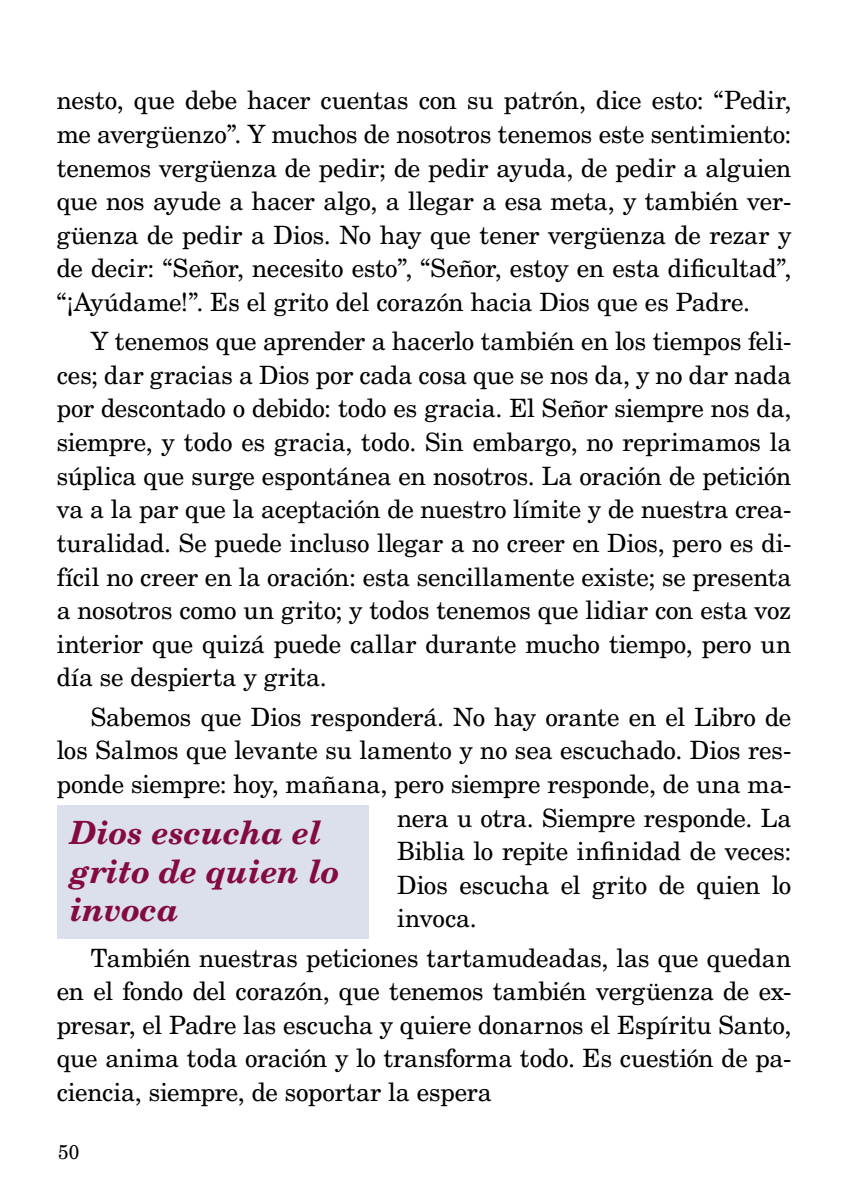
<style>
.page{position:relative;width:851px;height:1191px;background:#fff}
.page>*{position:absolute;margin:0;border:0;box-sizing:border-box;transform-origin:0 0}
.t1{font:italic 700 32px/38.4px "New Century Schlbk LT Std";color:#840b42}
.t2{font:25.2px/33.6px "New Century Schlbk LT Std";letter-spacing:-.01em;color:#000;text-align:justify}
.t3{font:20px "New Century Schlbk LT Std";color:#000;scale:.95 1}
</style>
<div class="page">
<div style="left:57px;top:805px;width:312px;height:133px;background:#dce0ec"></div>
<p class="t2" style="left:57px;top:83px;width:736px">nesto, que debe hacer cuentas con su patrón, dice esto: “Pedir, me avergüenzo”. Y muchos de nosotros tenemos este sentimiento: tenemos vergüenza de pedir; de pedir ayuda, de pedir a alguien que nos ayude a hacer algo, a llegar a esa meta, y también ver&shy;güenza de pedir a Dios. No hay que tener vergüenza de rezar y de decir: “Señor, necesito esto”, “Señor, estoy en esta dificultad”, “¡Ayúdame!”. Es el grito del corazón hacia Dios que es Padre.</p>
<p class="t2" style="left:57px;top:324px;width:736px;text-indent:34px">Y tenemos que aprender a hacerlo también en los tiempos feli&shy;ces; dar gracias a Dios por cada cosa que se nos da, y no dar nada por descontado o debido: todo es gracia. El Señor siempre nos da, siempre, y todo es gracia, todo. Sin embargo, no reprimamos la súplica que surge espontánea en nosotros. La oración de petición va a la par que la aceptación de nuestro límite y de nuestra crea&shy;turalidad. Se puede incluso llegar a no creer en Dios, pero es di&shy;fícil no creer en la oración: esta sencillamente existe; se presenta a nosotros como un grito; y todos tenemos que lidiar con esta voz interior que quizá puede callar durante mucho tiempo, pero un día se despierta y grita.</p>
<p class="t2" style="left:91px;top:700px;width:702px">Sabemos que Dios responderá. No hay orante en el Libro de</p>
<p class="t2" style="left:57px;top:733px;width:736px">los Salmos que levante su lamento y no sea escuchado. Dios res-</p>
<p class="t2" style="left:57px;top:767px;width:736px">ponde siempre: hoy, mañana, pero siempre responde, de una ma-</p>
<p class="t2" style="left:397px;top:800px;width:395px">nera u otra. Siempre responde. La</p>
<p class="t2" style="left:397px;top:834px;width:396px">Biblia lo repite infinidad de veces:</p>
<p class="t2" style="left:397px;top:868px;width:396px">Dios escucha el grito de quien lo</p>
<p class="t2" style="left:397px;top:901px;width:81px">invoca.</p>
<p class="t2" style="left:57px;top:940px;width:736px;text-indent:34px">También nuestras peticiones tartamudeadas, las que quedan en el fondo del corazón, que tenemos también vergüenza de ex&shy;presar, el Padre las escucha y quiere donarnos el Espíritu Santo, que anima toda oración y lo transforma todo. Es cuestión de pa&shy;ciencia, siempre, de soportar la espera</p>
<p class="t1" style="left:70px;top:813px;width:271px">Dios escucha el grito de quien lo invoca</p>
<p class="t3" style="left:58px;top:1139px;width:24px">50</p>
</div>
